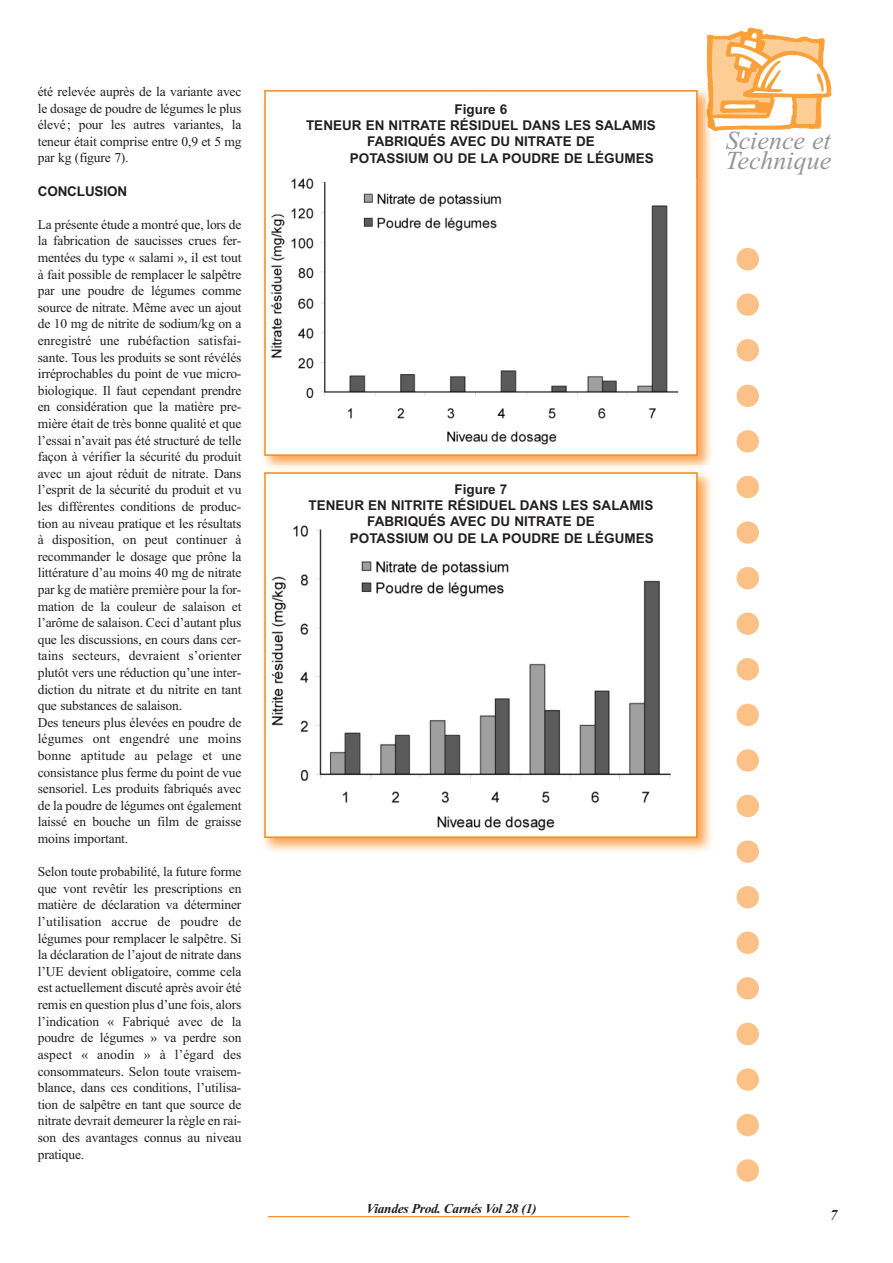
<style>
.page{position:relative;width:893px;height:1263px;background:#fff}
.page>*{position:absolute;margin:0;border:0;box-sizing:border-box;transform-origin:0 0}
.t1{font:italic 25.95px/20.1px "Times New Roman";color:#939598}
.t2{font:italic 700 15px "Times New Roman";color:#231f20}
.t3{font:13.5px/16.6px "Times New Roman";letter-spacing:-.01em;color:#231f20;text-align:justify}
.t4{font:700 13.5px "Arial";color:#231f20}
.t5{font:italic 700 13.5px "Times New Roman";letter-spacing:-.025em;color:#231f20}
</style>
<div class="page">
<hr style="left:268px;top:1216px;width:361px;height:1px;background:#f68b1f">
<svg style="left:736px;top:248px;width:23px;height:889px"></svg>
<svg style="left:736px;top:1159px;width:23px;height:23px"></svg>
<svg style="left:707px;top:28px;width:125px;height:103px"></svg>
<img style="left:263px;top:89px;width:449px;height:763px">
<img style="left:707px;top:84px;width:10px;height:47px">
<div style="left:266px;top:92px;width:430px;height:362px;background:#fff"></div>
<img style="left:271px;top:178px;width:408px;height:267px">
<div style="left:264px;top:90px;width:434px;height:366px;border:2px solid #f68b1f"></div>
<div style="left:266px;top:474px;width:430px;height:362px;background:#fff"></div>
<img style="left:271px;top:525px;width:400px;height:306px">
<div style="left:264px;top:472px;width:434px;height:366px;border:2px solid #f68b1f"></div>
<p class="t3" style="left:38px;top:83px;width:205px">été relevée auprès de la variante avec le dosage de poudre de légumes le plus élevé; pour les autres variantes, la teneur était comprise entre 0,9 et 5 mg par kg (figure 7).</p>
<p class="t4" style="left:38px;top:183px;width:91px">CONCLUSION</p>
<p class="t3" style="left:38px;top:216px;width:205px;text-align:left">La présente étude a montré que, lors de la fabrication de saucisses crues fer&shy;mentées du type « salami », il est tout à fait possible de remplacer le salpêtre par une poudre de légumes comme source de nitrate. Même avec un ajout de 10 mg de nitrite de sodium/kg on a enregistré une rubéfaction satisfai&shy;sante. Tous les produits se sont révélés irréprochables du point de vue micro&shy;biologique. Il faut cependant prendre en considération que la matière pre&shy;mière était de très bonne qualité et que l’essai n’avait pas été structuré de telle façon à vérifier la sécurité du produit avec un ajout réduit de nitrate. Dans l’esprit de la sécurité du produit et vu les différentes conditions de produc&shy;tion au niveau pratique et les résultats à disposition, on peut continuer à recommander le dosage que prône la littérature d’au moins 40 mg de nitrate par kg de matière première pour la for&shy;mation de la couleur de salaison et l’arôme de salaison. Ceci d’autant plus que les discussions, en cours dans cer&shy;tains secteurs, devraient s’orienter plutôt vers une réduction qu’une inter&shy;diction du nitrate et du nitrite en tant que substances de salaison.<br>Des teneurs plus élevées en poudre de légumes ont engendré une moins bonne aptitude au pelage et une consistance plus ferme du point de vue sensoriel. Les produits fabriqués avec de la poudre de légumes ont également laissé en bouche un film de graisse moins important.</p>
<p class="t3" style="left:38px;top:863px;width:205px">Selon toute probabilité, la future forme que vont revêtir les prescriptions en matière de déclaration va déterminer l’utilisation accrue de poudre de légumes pour remplacer le salpêtre. Si la déclaration de l’ajout de nitrate dans l’UE devient obligatoire, comme cela est actuellement discuté après avoir été remis en question plus d’une fois, alors l’indication « Fabriqué avec de la poudre de légumes » va perdre son aspect « anodin » à l’égard des consommateurs. Selon toute vraisem&shy;blance, dans ces conditions, l’utilisa&shy;tion de salpêtre en tant que source de nitrate devrait demeurer la règle en rai&shy;son des avantages connus au niveau pratique.</p>
<p class="t4" style="left:455px;top:101px;width:54px">Figure 6</p>
<p class="t4" style="left:306px;top:118px;width:351px">TENEUR EN NITRATE RÉSIDUEL DANS LES SALAMIS</p>
<p class="t4" style="left:367px;top:134px;width:229px">FABRIQUÉS AVEC DU NITRATE DE</p>
<p class="t4" style="left:350px;top:150px;width:305px">POTASSIUM OU DE LA POUDRE DE LÉGUMES</p>
<p class="t4" style="left:455px;top:481px;width:54px">Figure 7</p>
<p class="t4" style="left:309px;top:498px;width:346px">TENEUR EN NITRITE RÉSIDUEL DANS LES SALAMIS</p>
<p class="t4" style="left:367px;top:514px;width:229px">FABRIQUÉS AVEC DU NITRATE DE</p>
<p class="t4" style="left:350px;top:530px;width:305px">POTASSIUM OU DE LA POUDRE DE LÉGUMES</p>
<p class="t5" style="left:367px;top:1201px;width:172px">Viandes Prod. Carnés Vol 28 (1)</p>
<h1 class="t1" style="left:725px;top:130px;width:107px">Science et<br>Technique</h1>
<p class="t2" style="left:830px;top:1206px;width:9px">7</p>
</div>
